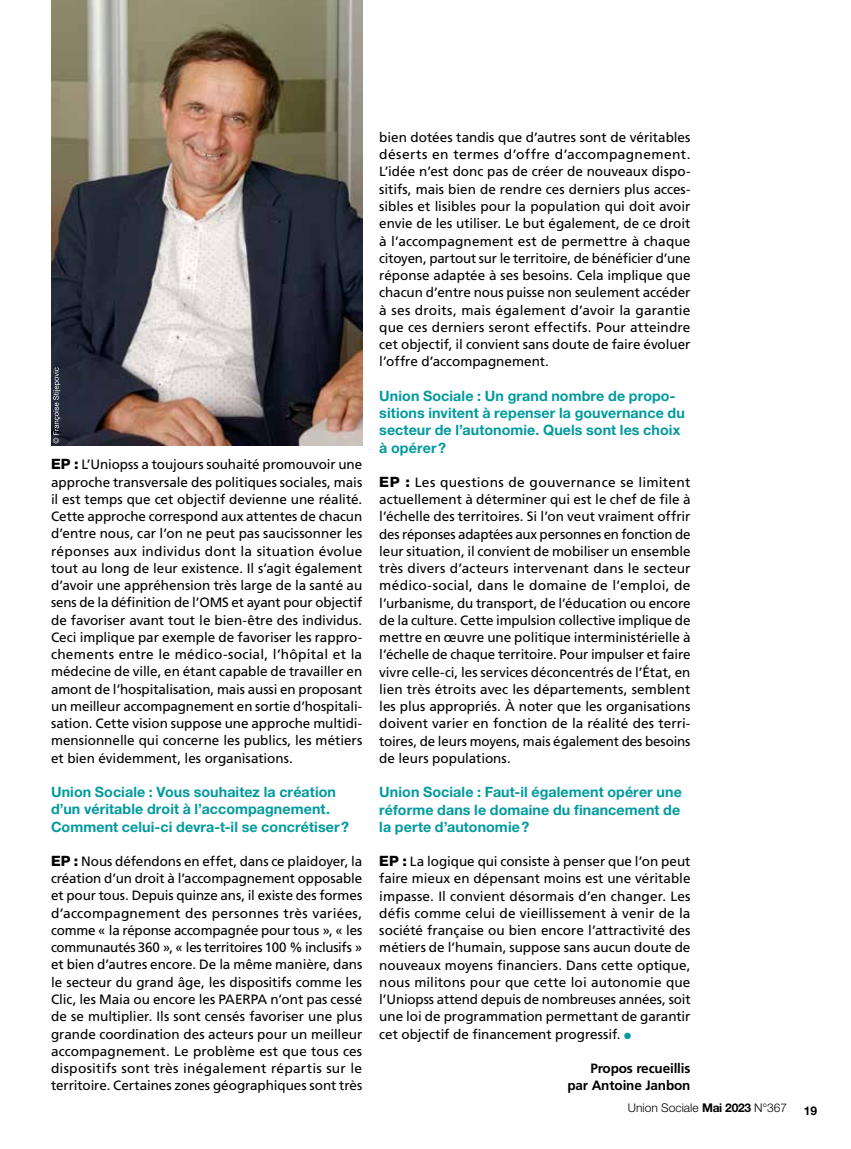
<style>
.page{position:relative;width:851px;height:1149px;background:#fff}
.page>*{position:absolute;margin:0;border:0;box-sizing:border-box;transform-origin:0 0}
.t1{font:700 14.25px/17.2px "Helvetica Neue LT Std";letter-spacing:.005em;color:#009a9e}
.t2{font:13.5px/17.2px "Frutiger";letter-spacing:-.005em;color:#000;text-align:justify}
.t3{font:700 13.5px/17.2px "Frutiger";letter-spacing:-.01em;color:#000;text-align:right}
.t4{font:300 12px "Helvetica Neue LT Std";color:#000}
.t5{font:700 12px "Helvetica Neue LT Std";color:#000}
.s1{font-family:"Helvetica Neue LT Std";font-weight:800;font-size:14.25px}
.s2{color:#009a9e}
.s3{font-weight:700}
</style>
<div class="page">
<img style="left:51px;top:0;width:311px;height:445px">
<svg style="left:53px;top:367px;width:7px;height:76px"></svg>
<p class="t2" style="left:51px;top:456px;width:313px"><span class="s1">EP :</span> L’Uniopss a toujours souhaité promouvoir une approche transversale des politiques sociales, mais il est temps que cet objectif devienne une réalité.<br>Cette approche correspond aux attentes de chacun d’entre nous, car l’on ne peut pas saucissonner les réponses aux individus dont la situation évolue tout au long de leur existence. Il s’agit également d’avoir une appréhension très large de la santé au sens de la définition de l’OMS et ayant pour objectif de favoriser avant tout le bien-être des individus.<br>Ceci implique par exemple de favoriser les rappro&shy;chements entre le médico-social, l’hôpital et la médecine de ville, en étant capable de travailler en amont de l’hospitalisation, mais aussi en proposant un meilleur accompagnement en sortie d’hospitali&shy;sation. Cette vision suppose une approche multidi&shy;mensionnelle qui concerne les publics, les métiers et bien évidemment, les organisations.</p>
<p class="t1" style="left:51px;top:782px;width:299px">Union Sociale : Vous souhaitez la création d’un véritable droit à l’accompagnement.<br>Comment celui-ci devra-t-il se concrétiser?</p>
<p class="t2" style="left:51px;top:852px;width:313px"><span class="s1">EP :</span> Nous défendons en effet, dans ce plaidoyer, la création d’un droit à l’accompagnement opposable et pour tous. Depuis quinze ans, il existe des formes d’accompagnement des personnes très variées, comme « la réponse accompagnée pour tous », « les communautés 360 », « les territoires 100 % inclusifs » et bien d’autres encore. De la même manière, dans le secteur du grand âge, les dispositifs comme les Clic, les Maia ou encore les PAERPA n’ont pas cessé de se multiplier. Ils sont censés favoriser une plus grande coordination des acteurs pour un meilleur accompagnement. Le problème est que tous ces dispositifs sont très inégalement répartis sur le territoire. Certaines zones géographiques sont très</p>
<p class="t2" style="left:379px;top:129px;width:313px">bien dotées tandis que d’autres sont de véritables déserts en termes d’offre d’accompagnement.<br>L’idée n’est donc pas de créer de nouveaux dispo&shy;sitifs, mais bien de rendre ces derniers plus acces&shy;sibles et lisibles pour la population qui doit avoir envie de les utiliser. Le but également, de ce droit à l’accompagnement est de permettre à chaque citoyen, partout sur le territoire, de bénéficier d’une réponse adaptée à ses besoins. Cela implique que chacun d’entre nous puisse non seulement accéder à ses droits, mais également d’avoir la garantie que ces derniers seront effectifs. Pour atteindre cet objectif, il convient sans doute de faire évoluer l’offre d’accompagnement.</p>
<p class="t1" style="left:379px;top:386px;width:307px">Union Sociale : Un grand nombre de propo&shy;sitions invitent à repenser la gouvernance du secteur de l’autonomie. Quels sont les choix à opérer?</p>
<p class="t2" style="left:379px;top:473px;width:313px"><span class="s1">EP :</span> Les questions de gouvernance se limitent actuellement à déterminer qui est le chef de file à l’échelle des territoires. Si l’on veut vraiment offrir des réponses adaptées aux personnes en fonction de leur situation, il convient de mobiliser un ensemble très divers d’acteurs intervenant dans le secteur médico-social, dans le domaine de l’emploi, de l’urbanisme, du transport, de l’éducation ou encore de la culture. Cette impulsion collective implique de mettre en œuvre une politique interministérielle à l’échelle de chaque territoire. Pour impulser et faire vivre celle-ci, les services déconcentrés de l’État, en lien très étroits avec les départements, semblent les plus appropriés. À noter que les organisations doivent varier en fonction de la réalité des terri&shy;toires, de leurs moyens, mais également des besoins de leurs populations.</p>
<p class="t1" style="left:379px;top:783px;width:304px;text-align:justify">Union Sociale : Faut-il également opérer une réforme dans le domaine du financement de la perte d’autonomie?</p>
<p class="t2" style="left:379px;top:852px;width:313px"><span class="s1">EP :</span> La logique qui consiste à penser que l’on peut faire mieux en dépensant moins est une véritable impasse. Il convient désormais d’en changer. Les défis comme celui de vieillissement à venir de la société française ou bien encore l’attractivité des métiers de l’humain, suppose sans aucun doute de nouveaux moyens financiers. Dans cette optique, nous militons pour que cette loi autonomie que l’Uniopss attend depuis de nombreuses années, soit une loi de programmation permettant de garantir cet objectif de financement progressif. <span class="s2">●</span></p>
<p class="t3" style="left:567px;top:1059px;width:124px">Propos recueillis par Antoine Janbon</p>
<p class="t4" style="left:627px;top:1099px;width:161px">Union Sociale <span class="s3">Mai 2023</span> N°367</p>
<p class="t5" style="left:803px;top:1102px;width:15px">19</p>
</div>
